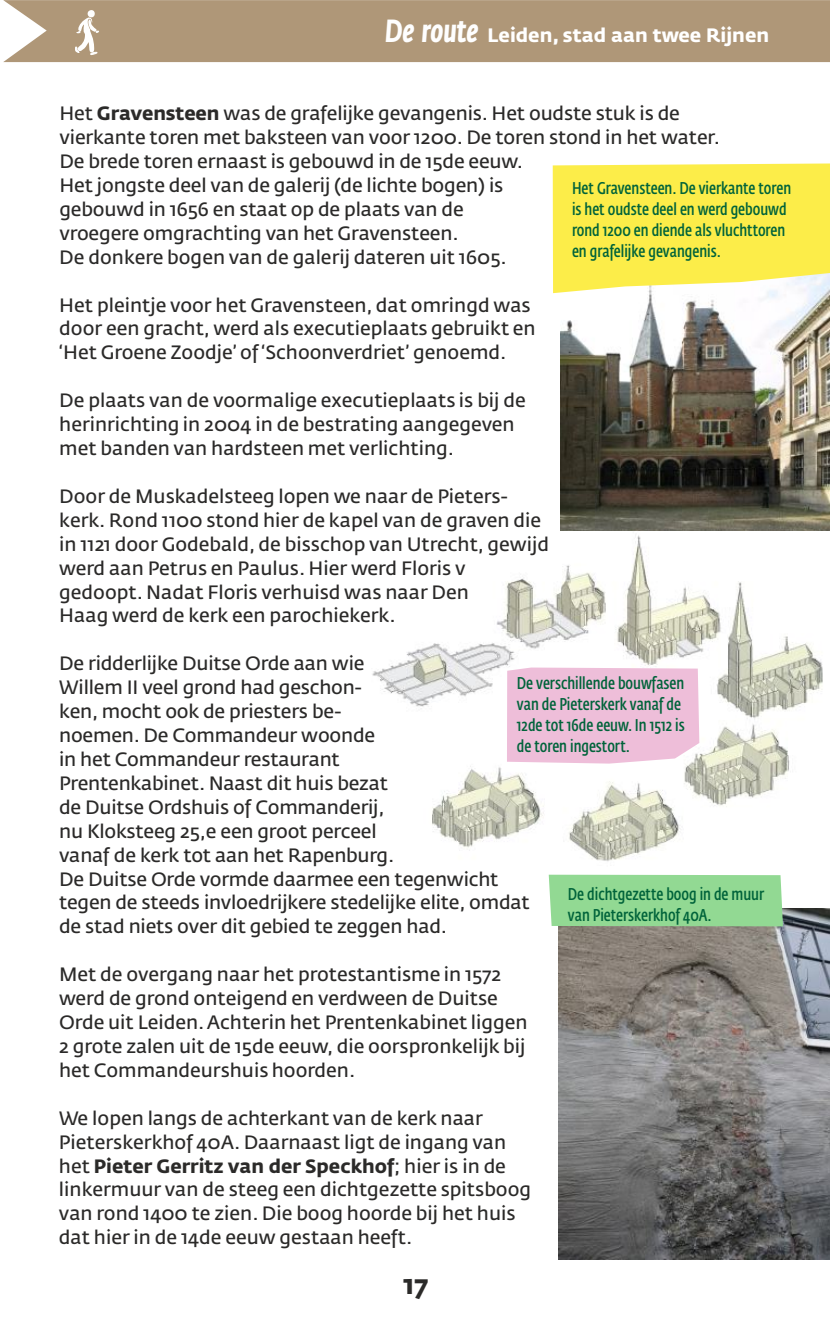
<style>
.page{position:relative;width:830px;height:1340px;background:#fff}
.page>*{position:absolute;margin:0;border:0;box-sizing:border-box;transform-origin:0 0}
.t1{font:700 27px "Fedra Sans Std";color:#2b2a29}
.t2{font:19.12px/23.8px "Fedra Sans Std";color:#2b2a29}
.t3{font:700 19.12px "Fedra Sans Std";color:#fff}
.t4{font:600 16.88px/21.2px "Fedra Sans Cond Std";color:#00633a}
.s1{font-family:"Fedra Sans Cond Std";font-style:italic;font-size:31.72px;color:#fefefe}
.s2{font-weight:700}
</style>
<div class="page">
<img style="left:372px;top:530px;width:455px;height:332px">
<img style="left:560px;top:293px;width:269px;height:237px">
<svg style="left:552px;top:163px;width:277px;height:130px;background:#fbee58"></svg>
<div style="left:3px;top:0;width:826px;height:62px;background:#af9778"></div>
<svg style="left:74px;top:9px;width:25px;height:47px"></svg>
<div style="left:506px;top:667px;width:193px;height:96px;background:#eebed9"></div>
<img style="left:558px;top:908px;width:271px;height:351px">
<div style="left:548px;top:874px;width:234px;height:52px;background:#92d993"></div>
<p class="t3" style="left:385px;top:27px;width:385px"><span class="s1">De route</span> Leiden, stad aan twee Rijnen</p>
<p class="t2" style="left:59px;top:103px;width:661px">Het <span class="s2">Gravensteen</span> was de grafelijke gevangenis. Het oudste stuk is de vierkante toren met baksteen van voor 1200. De toren stond in het water.<br>De brede toren ernaast is gebouwd in de 15de eeuw.<br>Het jongste deel van de galerij (de lichte bogen) is<br>gebouwd in 1656 en staat op de plaats van de<br>vroegere omgrachting van het Gravensteen.<br>De donkere bogen van de galerij dateren uit 1605.</p>
<p class="t2" style="left:59px;top:294px;width:477px">Het pleintje voor het Gravensteen, dat omringd was door een gracht, werd als executieplaats gebruikt en ‘Het Groene Zoodje’ of ‘Schoonverdriet’ genoemd.</p>
<p class="t2" style="left:59px;top:390px;width:467px">De plaats van de voormalige executieplaats is bij de herinrichting in 2004 in de bestrating aangegeven met banden van hardsteen met verlichting.</p>
<p class="t2" style="left:59px;top:485px;width:491px">Door de Muskadelsteeg lopen we naar de Pieters&shy;kerk. Rond 1100 stond hier de kapel van de graven die in 1121 door Godebald, de bisschop van Utrecht, gewijd werd aan Petrus en Paulus. Hier werd Floris v gedoopt. Nadat Floris verhuisd was naar Den<br>Haag werd de kerk een parochiekerk.</p>
<p class="t2" style="left:59px;top:653px;width:472px">De ridderlijke Duitse Orde aan wie<br>Willem II veel grond had geschon-<br>ken, mocht ook de priesters be-<br>noemen. De Commandeur woonde<br>in het Commandeur restaurant<br>Prentenkabinet. Naast dit huis bezat<br>de Duitse Ordshuis of Commanderij,<br>nu Kloksteeg 25,e een groot perceel<br>vanaf de kerk tot aan het Rapenburg.<br>De Duitse Orde vormde daarmee een tegenwicht tegen de steeds invloedrijkere stedelijke elite, omdat de stad niets over dit gebied te zeggen had.</p>
<p class="t2" style="left:59px;top:963px;width:470px">Met de overgang naar het protestantisme in 1572 werd de grond onteigend en verdween de Duitse Orde uit Leiden.Achterin het Prentenkabinet liggen 2 grote zalen uit de 15de eeuw, die oorspronkelijk bij het Commandeurshuis hoorden.</p>
<p class="t2" style="left:59px;top:1107px;width:473px">We lopen langs de achterkant van de kerk naar Pieterskerkhof 40A. Daarnaast ligt de ingang van het <span class="s2">Pieter Gerritz van der Speckhof</span>; hier is in de linkermuur van de steeg een dichtgezette spitsboog van rond 1400 te zien. Die boog hoorde bij het huis dat hier in de 14de eeuw gestaan heeft.</p>
<h1 class="t1" style="left:403px;top:1273px;width:27px">17</h1>
<p class="t4" style="left:571px;top:179px;width:220px">Het Gravensteen. De vierkante toren is het oudste deel en werd gebouwd rond 1200 en diende als vluchttoren en grafelijke gevangenis.</p>
<p class="t4" style="left:516px;top:673px;width:169px">De verschillende bouwfasen van de Pieterskerk vanaf de<br>12de tot 16de eeuw. In 1512 is de toren ingestort.</p>
<p class="t4" style="left:567px;top:885px;width:198px">De dichtgezette boog in de muur van Pieterskerkhof 40A.</p>
</div>
